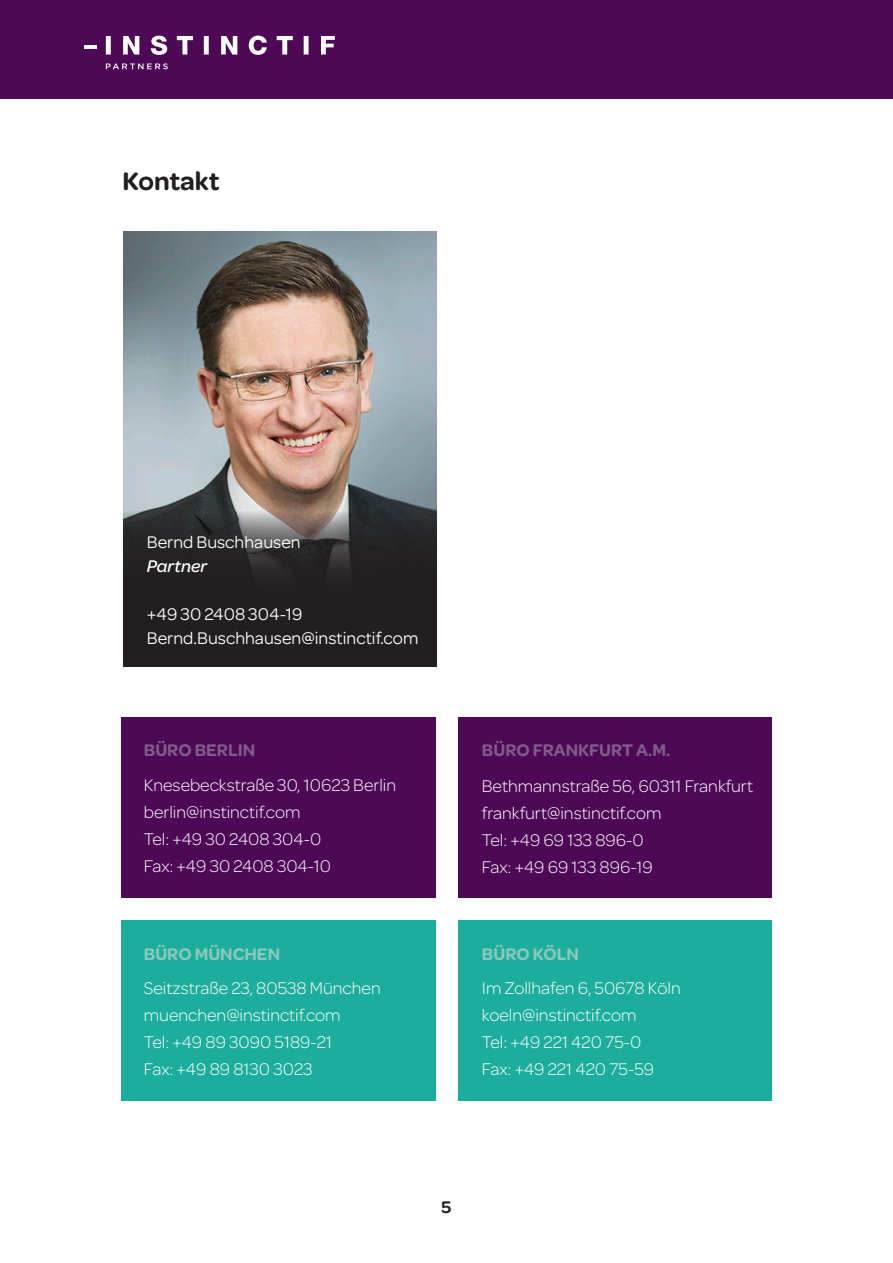
<style>
.page{position:relative;width:893px;height:1263px;background:#fff}
.page>*{position:absolute;margin:0;border:0;box-sizing:border-box;transform-origin:0 0}
.t1{font:600 27px "Omnes";letter-spacing:-.005em;color:#231f20}
.t2{font:300 18px "Omnes";color:#fff}
.t3{font:18px "Omnes";color:#fff}
.t4{font:600 18px "Omnes";color:#805d88}
.t5{font:600 18px "Omnes";color:#8bc8be}
.t6{font:italic 500 18px "Omnes";color:#fff}
.t7{font:600 18px "Omnes";color:#231f20}
</style>
<div class="page">
<div style="left:121px;top:717px;width:315px;height:181px;background:#4d0955"></div>
<div style="left:0;top:0;width:893px;height:99px;background:#4d0955"></div>
<svg style="left:106px;top:36px;width:229px;height:19px"></svg>
<svg style="left:106px;top:63px;width:62px;height:6px"></svg>
<hr style="left:84px;top:45px;width:13px;height:4px;background:#fff">
<div style="left:121px;top:920px;width:315px;height:181px;background:#1cad9c"></div>
<div style="left:458px;top:920px;width:314px;height:181px;background:#1cad9c"></div>
<div style="left:458px;top:717px;width:314px;height:181px;background:#4d0955"></div>
<img style="left:123px;top:232px;width:314px;height:278px">
<svg style="left:123px;top:510px;width:314px;height:157px;background:#2c292a"></svg>
<p class="t1" style="left:123px;top:162px;width:99px">Kontakt</p>
<p class="t3" style="left:147px;top:530px;width:155px">Bernd Buschhausen</p>
<p class="t6" style="left:147px;top:554px;width:62px">Partner</p>
<p class="t3" style="left:147px;top:602px;width:157px">+49 30 2408 304-19</p>
<p class="t3" style="left:147px;top:626px;width:273px">Bernd.Buschhausen@instinctif.com</p>
<p class="t4" style="left:144px;top:737px;width:113px">BÜRO BERLIN</p>
<p class="t2" style="left:144px;top:773px;width:254px">Knesebeckstraße 30, 10623 Berlin</p>
<p class="t2" style="left:144px;top:800px;width:158px">berlin@instinctif.com</p>
<p class="t2" style="left:144px;top:827px;width:179px">Tel: +49 30 2408 304-0</p>
<p class="t2" style="left:144px;top:854px;width:189px">Fax: +49 30 2408 304-10</p>
<p class="t5" style="left:144px;top:941px;width:138px">BÜRO MÜNCHEN</p>
<p class="t2" style="left:144px;top:976px;width:238px">Seitzstraße 23, 80538 München</p>
<p class="t2" style="left:144px;top:1003px;width:198px">muenchen@instinctif.com</p>
<p class="t2" style="left:144px;top:1030px;width:190px">Tel: +49 89 3090 5189-21</p>
<p class="t2" style="left:144px;top:1057px;width:170px">Fax: +49 89 8130 3023</p>
<p class="t4" style="left:482px;top:737px;width:190px">BÜRO FRANKFURT A.M.</p>
<p class="t2" style="left:482px;top:774px;width:273px">Bethmannstraße 56, 60311 Frankfurt</p>
<p class="t2" style="left:482px;top:801px;width:181px">frankfurt@instinctif.com</p>
<p class="t2" style="left:482px;top:828px;width:163px">Tel: +49 69 133 896-0</p>
<p class="t2" style="left:482px;top:855px;width:172px">Fax: +49 69 133 896-19</p>
<p class="t5" style="left:482px;top:941px;width:98px">BÜRO KÖLN</p>
<p class="t2" style="left:482px;top:976px;width:200px">Im Zollhafen 6, 50678 Köln</p>
<p class="t2" style="left:482px;top:1003px;width:156px">koeln@instinctif.com</p>
<p class="t2" style="left:482px;top:1030px;width:161px">Tel: +49 221 420 75-0</p>
<p class="t2" style="left:482px;top:1057px;width:174px">Fax: +49 221 420 75-59</p>
<p class="t7" style="left:441px;top:1194px;width:11px">5</p>
</div>
